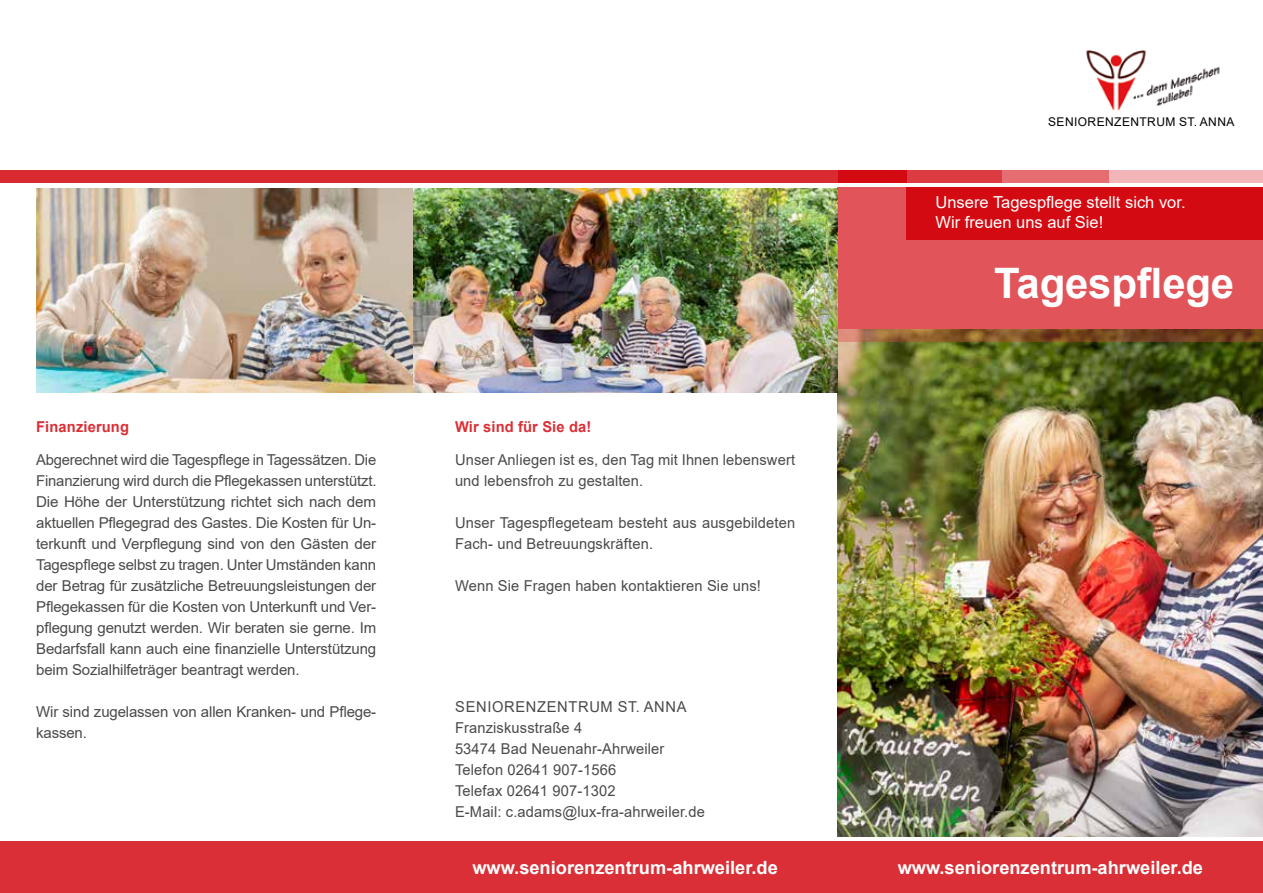
<style>
.page{position:relative;width:1263px;height:893px;background:#fff}
.page>*{position:absolute;margin:0;border:0;box-sizing:border-box;transform-origin:0 0}
.t1{font:700 42px "Arial";letter-spacing:-.005em;color:#fff}
.t2{font:700 18.3px "Arial";color:#fff}
.t3{font:16.5px/19.8px "Arial";color:#fff}
.t4{font:15px/21px "Arial";letter-spacing:.01em;color:#4a4a49}
.t5{font:15px/21px "Arial";letter-spacing:-.01em;color:#4a4a49}
.t6{font:700 15px "Arial";letter-spacing:.01em;color:#da2f36}
.t7{font:12px "Arial";letter-spacing:.035em;color:#000}
</style>
<div class="page">
<img style="left:1086px;top:50px;width:134px;height:61px">
<img style="left:838px;top:341px;width:425px;height:495px">
<svg style="left:838px;top:329px;width:425px;height:12px;background:#825229"></svg>
<div style="left:838px;top:187px;width:425px;height:142px;background:#e15459"></div>
<div style="left:907px;top:187px;width:356px;height:53px;background:#d40a12"></div>
<img style="left:36px;top:189px;width:802px;height:204px">
<div style="left:0;top:170px;width:838px;height:13px;background:#d92a31"></div>
<div style="left:1108px;top:170px;width:155px;height:13px;background:#f2b6b8"></div>
<div style="left:1002px;top:170px;width:106px;height:13px;background:#e56c71"></div>
<div style="left:907px;top:170px;width:95px;height:13px;background:#dc3b41"></div>
<div style="left:838px;top:170px;width:69px;height:13px;background:#d40a12"></div>
<div style="left:0;top:842px;width:1263px;height:51px;background:#da2f36"></div>
<p class="t6" style="left:36px;top:416px;width:94px">Finanzierung</p>
<p class="t4" style="left:36px;top:449px;width:342px;text-align:justify">Abgerechnet wird die Tagespflege in Tagessätzen. Die Finanzierung wird durch die Pflegekassen unterstützt.<br>Die Höhe der Unterstützung richtet sich nach dem aktuellen Pflegegrad des Gastes. Die Kosten für Un&shy;terkunft und Verpflegung sind von den Gästen der Tagespflege selbst zu tragen. Unter Umständen kann der Betrag für zusätzliche Betreuungsleistungen der Pflegekassen für die Kosten von Unterkunft und Ver&shy;pflegung genutzt werden. Wir beraten sie gerne. Im Bedarfsfall kann auch eine finanzielle Unterstützung beim Sozialhilfeträger beantragt werden.</p>
<p class="t5" style="left:36px;top:701px;width:342px">Wir sind zugelassen von allen Kranken- und Pflege&shy;kassen.</p>
<p class="t7" style="left:1048px;top:113px;width:188px">SENIORENZENTRUM ST. ANNA</p>
<p class="t3" style="left:935px;top:192px;width:252px">Unsere Tagespflege stellt sich vor.<br>Wir freuen uns auf Sie!</p>
<p class="t6" style="left:455px;top:417px;width:138px">Wir sind für Sie da!</p>
<p class="t4" style="left:455px;top:450px;width:342px">Unser Anliegen ist es, den Tag mit Ihnen lebenswert und lebensfroh zu gestalten.</p>
<p class="t4" style="left:455px;top:513px;width:342px">Unser Tagespflegeteam besteht aus ausgebildeten<br>Fach- und Betreuungskräften.</p>
<p class="t4" style="left:455px;top:576px;width:308px">Wenn Sie Fragen haben kontaktieren Sie uns!</p>
<p class="t4" style="left:455px;top:696px;width:251px">SENIORENZENTRUM ST. ANNA<br>Franziskusstraße 4<br>53474 Bad Neuenahr-Ahrweiler<br>Telefon 02641 907-1566<br>Telefax 02641 907-1302<br>E-Mail: c.adams@lux-fra-ahrweiler.de</p>
<h1 class="t1" style="left:994px;top:253px;width:242px">Tagespflege</h1>
<p class="t2" style="left:472px;top:854px;width:307px">www.seniorenzentrum-ahrweiler.de</p>
<p class="t2" style="left:898px;top:854px;width:307px">www.seniorenzentrum-ahrweiler.de</p>
</div>
